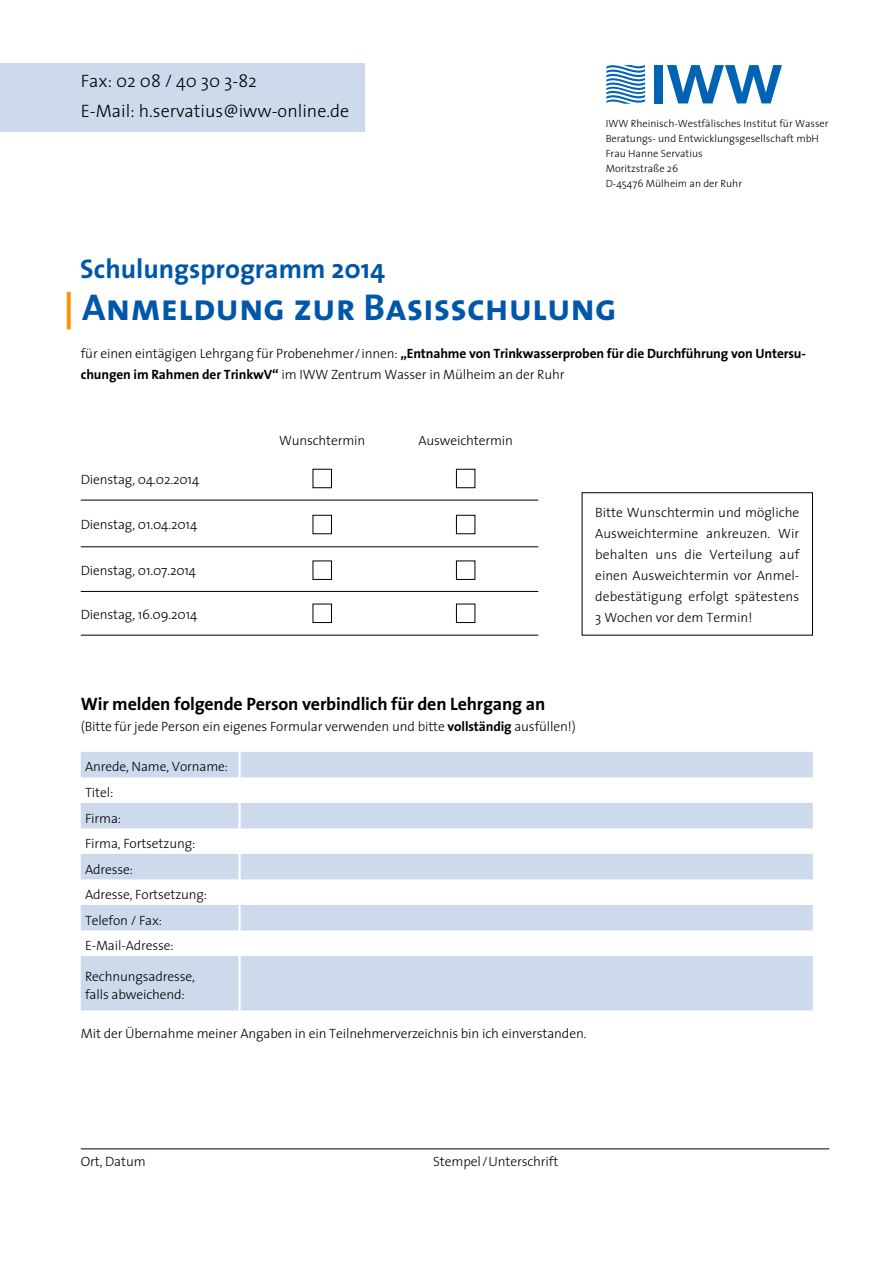
<style>
.page{position:relative;width:893px;height:1263px;background:#fff}
.page>*{position:absolute;margin:0;border:0;box-sizing:border-box;transform-origin:0 0}
.Fliesstext{font:37.5px "The Sans Bold Caps";color:#0057aa}
.Fliesstext-2{font:700 27px "The Sans";color:#0057aa}
.Fliesstext-3{font:700 18px "The Sans";letter-spacing:-.01em;color:#000}
.t1{font:300 18px "The Sans";color:#000}
.Fliesstext-4{font:300 13.5px/21px "The Sans";letter-spacing:-.01em;color:#000;text-align:justify}
.Fliesstext-5{font:700 13.5px/21px "The Sans";letter-spacing:-.01em;color:#000}
.t2{font:300 10.5px "The Sans";color:#000}
.s1{color:#fc9000}
.s2{font-weight:300}
.s3{font-weight:700}
</style>
<div class="page">
<svg style="left:606px;top:65px;width:39px;height:39px"></svg>
<div style="left:654px;top:65px;width:9px;height:38px;background:#0063b3"></div>
<svg style="left:667px;top:65px;width:115px;height:38px"></svg>
<hr style="left:81px;top:1148px;width:748px;height:1px;background:#000">
<hr style="left:81px;top:500px;width:457px;height:1px;background:#000">
<hr style="left:81px;top:546px;width:457px;height:1px;background:#000">
<hr style="left:81px;top:591px;width:457px;height:1px;background:#000">
<hr style="left:81px;top:635px;width:457px;height:1px;background:#000">
<div style="left:313px;top:469px;width:19px;height:19px;border:1px solid #000"></div>
<div style="left:313px;top:515px;width:19px;height:19px;border:1px solid #000"></div>
<div style="left:313px;top:560px;width:19px;height:20px;border:1px solid #000"></div>
<div style="left:313px;top:604px;width:19px;height:19px;border:1px solid #000"></div>
<div style="left:456px;top:469px;width:19px;height:19px;border:1px solid #000"></div>
<div style="left:456px;top:515px;width:19px;height:19px;border:1px solid #000"></div>
<div style="left:456px;top:560px;width:19px;height:20px;border:1px solid #000"></div>
<div style="left:456px;top:604px;width:19px;height:19px;border:1px solid #000"></div>
<div style="left:582px;top:492px;width:231px;height:143px;border:1px solid #000"></div>
<svg style="left:81px;top:752px;width:732px;height:258px;fill:#cddaeb"></svg>
<hr style="left:238px;top:752px;width:3px;height:25px;background:#fff">
<hr style="left:238px;top:777px;width:3px;height:26px;background:#fff">
<hr style="left:238px;top:803px;width:3px;height:25px;background:#fff">
<hr style="left:238px;top:828px;width:3px;height:26px;background:#fff">
<hr style="left:238px;top:854px;width:3px;height:25px;background:#fff">
<hr style="left:238px;top:879px;width:3px;height:26px;background:#fff">
<hr style="left:238px;top:905px;width:3px;height:25px;background:#fff">
<hr style="left:238px;top:930px;width:3px;height:26px;background:#fff">
<hr style="left:238px;top:956px;width:3px;height:54px;background:#fff">
<div style="left:0;top:64px;width:365px;height:68px;background:#cddaeb"></div>
<p class="t1" style="left:81px;top:66px;width:178px">Fax: 02 08 / 40 30 3-82</p>
<p class="t1" style="left:81px;top:96px;width:270px">E-Mail: h.servatius@iww-online.de</p>
<p class="t2" style="left:606px;top:115px;width:224px">IWW Rheinisch-Westfälisches Institut für Wasser</p>
<p class="t2" style="left:606px;top:130px;width:215px">Beratungs- und Entwicklungsgesellschaft mbH</p>
<p class="t2" style="left:606px;top:145px;width:98px">Frau Hanne Servatius</p>
<p class="t2" style="left:606px;top:160px;width:74px">Moritzstraße 26</p>
<p class="t2" style="left:606px;top:175px;width:138px">D-45476 Mülheim an der Ruhr</p>
<p class="Fliesstext-2" style="left:80px;top:246px;width:306px">Schulungsprogramm 2014</p>
<p class="Fliesstext" style="left:64px;top:275px;width:555px"><span class="s1">|</span> Anmeldung zur Basisschulung</p>
<p class="Fliesstext-5" style="left:81px;top:343px;width:727px"><span class="s2">für einen eintägigen Lehrgang für Probenehmer/innen:</span> „Entnahme von Trinkwasserproben für die Durchführung von Untersu&shy;chungen im Rahmen der TrinkwV“ <span class="s2">im IWW Zentrum Wasser in Mülheim an der Ruhr</span></p>
<p class="Fliesstext-4" style="left:81px;top:468px;width:120px">Dienstag, 04.02.2014</p>
<p class="Fliesstext-4" style="left:81px;top:514px;width:118px">Dienstag, 01.04.2014</p>
<p class="Fliesstext-4" style="left:81px;top:559px;width:117px">Dienstag, 01.07.2014</p>
<p class="Fliesstext-4" style="left:81px;top:603px;width:118px">Dienstag, 16.09.2014</p>
<p class="Fliesstext-4" style="left:279px;top:430px;width:88px">Wunschtermin</p>
<p class="Fliesstext-4" style="left:418px;top:430px;width:96px">Ausweichtermin</p>
<p class="Fliesstext-4" style="left:595px;top:501px;width:206px">Bitte Wunschtermin und mögliche Ausweichtermine ankreuzen. Wir behalten uns die Verteilung auf einen Ausweichtermin vor Anmel&shy;debestätigung erfolgt spätestens 3 Wochen vor dem Termin!</p>
<p class="Fliesstext-3" style="left:81px;top:688px;width:466px">Wir melden folgende Person verbindlich für den Lehrgang an</p>
<p class="Fliesstext-4" style="left:81px;top:715px;width:496px">(Bitte für jede Person ein eigenes Formular verwenden und bitte <span class="s3">vollständig</span> ausfüllen!)</p>
<p class="Fliesstext-4" style="left:85px;top:756px;width:145px">Anrede, Name, Vorname:</p>
<p class="Fliesstext-4" style="left:85px;top:781px;width:30px">Titel:</p>
<p class="Fliesstext-4" style="left:85px;top:807px;width:38px">Firma:</p>
<p class="Fliesstext-4" style="left:85px;top:832px;width:112px">Firma, Fortsetzung:</p>
<p class="Fliesstext-4" style="left:85px;top:858px;width:50px">Adresse:</p>
<p class="Fliesstext-4" style="left:85px;top:883px;width:124px">Adresse, Fortsetzung:</p>
<p class="Fliesstext-4" style="left:85px;top:909px;width:79px">Telefon / Fax:</p>
<p class="Fliesstext-4" style="left:85px;top:934px;width:90px">E-Mail-Adresse:</p>
<p class="Fliesstext-4" style="left:85px;top:967px;width:111px;line-height:18px">Rechnungsadresse, falls abweichend:</p>
<p class="Fliesstext-4" style="left:81px;top:1022px;width:507px">Mit der Übernahme meiner Angaben in ein Teilnehmerverzeichnis bin ich einverstanden.</p>
<p class="Fliesstext-4" style="left:81px;top:1151px;width:66px">Ort, Datum</p>
<p class="Fliesstext-4" style="left:433px;top:1151px;width:127px">Stempel/Unterschrift</p>
</div>
